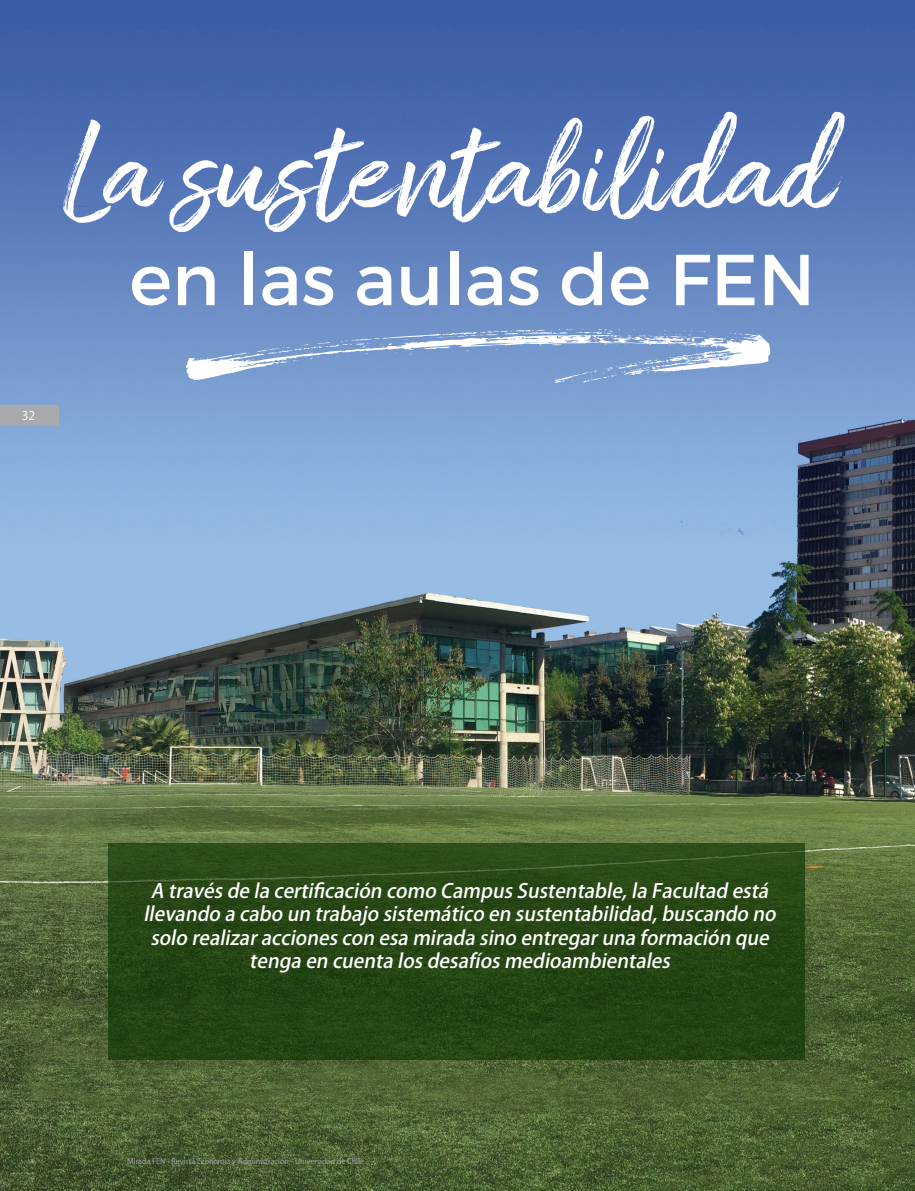
<style>
.page{position:relative;width:915px;height:1191px;background:#fff}
.page>*{position:absolute;margin:0;border:0;box-sizing:border-box;transform-origin:0 0}
.cita{font:271.5px "Amithen Extra";color:#fff}
.t1{font:130.5px "Amithen";color:#fff}
.t2{font:72px "Montserrat";color:#fff}
.cita-2{font:italic 500 19.5px/23.4px "Koz Go Pr 6 N";color:#fff;text-align:center}
.t3{font:12px "Koz Go Pr 6 N";color:#fff}
.t4{font:7.5px "Koz Go Pr 6 N";color:#a8a9ad}
</style>
<div class="page">
<img style="left:0;top:0;width:914px;height:1191px">
<div style="left:108px;top:843px;width:696px;height:216px;background:#264614"></div>
<div style="left:0;top:405px;width:59px;height:21px;background:#a8a9ad"></div>
<p class="t3" style="left:22px;top:409px;width:15px">32</p>
<p class="t1" style="left:63px;top:94px;width:771px">La sustentabilidad</p>
<p class="t2" style="left:129px;top:235px;width:687px">en las aulas de FEN</p>
<p class="cita" style="left:186px;top:130px;width:603px">r</p>
<p class="cita-2" style="left:143px;top:879px;width:639px">A travésdelacertificación como CampusSustentable,laFacultad está llevando acabo un trabajo sistemático en sustentabilidad,buscando no solo realizaraccionescon esamiradasino entregarunaformación que tengaen cuentalosdesafíosmedioambientales</p>
<p class="t4" style="left:127px;top:1157px;width:238px">Mirada FEN - Revista Economía y Administración - Universidad de Chile</p>
</div>
